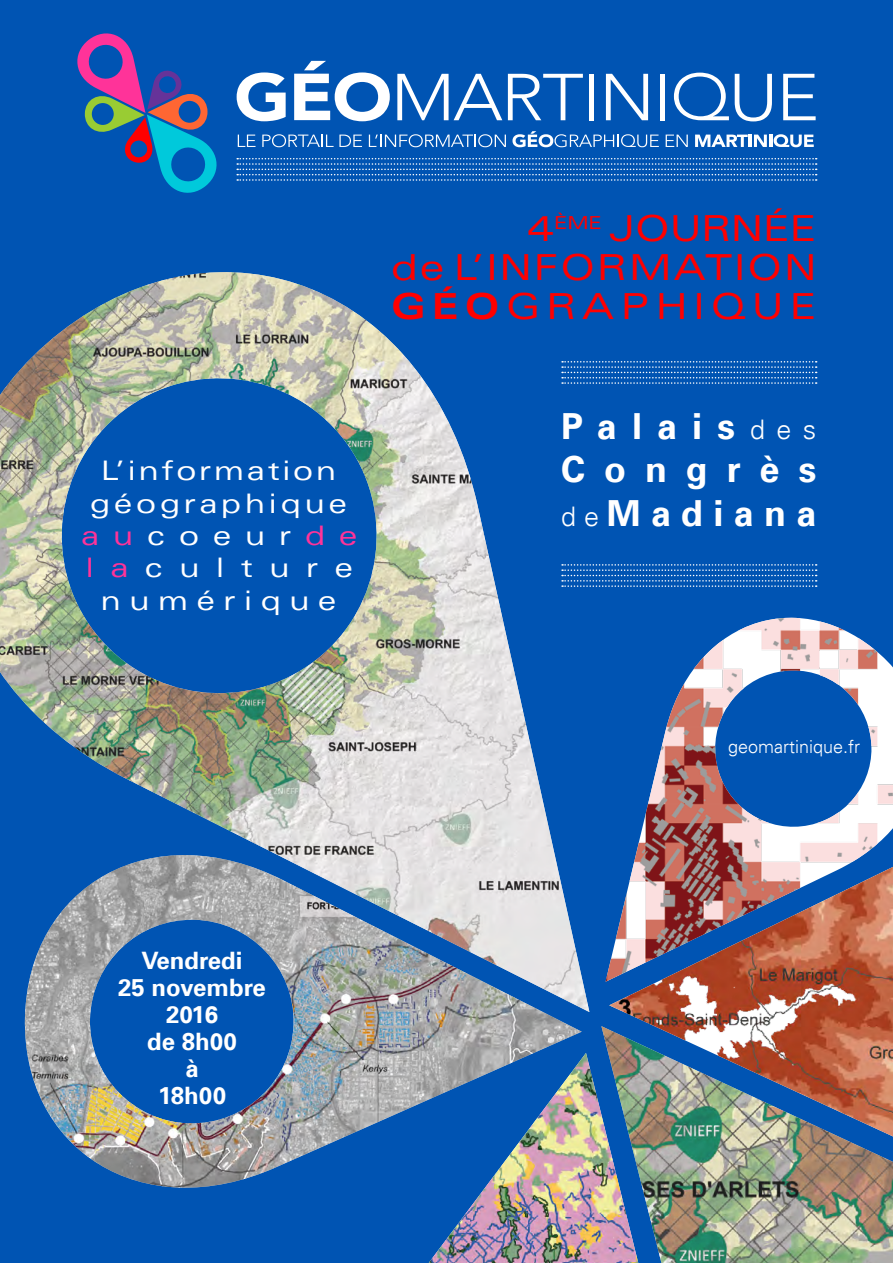
<style>
.page{position:relative;width:893px;height:1263px;background:#0054b3}
.page>*{position:absolute;margin:0;border:0;box-sizing:border-box;transform-origin:0 0}
.t1{font:expanded 36px/39px "Univers LT";letter-spacing:.065em;color:#f00}
.t2{font:expanded 36px "Univers LT";color:#f00}
.t3{font:700 36px "Univers LT";letter-spacing:.42em;color:#fff}
.t4{font:700 36px "Univers LT";letter-spacing:.285em;color:#fff}
.t5{font:700 36px "Univers LT";letter-spacing:.525em;color:#fff}
.t6{font:expanded 27px "Univers LT";letter-spacing:.105em;color:#fff}
.t7{font:expanded 27px "Univers LT";letter-spacing:.145em;color:#fff}
.t8{font:expanded 27px "Univers LT";letter-spacing:.52em;color:#fff}
.t9{font:expanded 27px "Univers LT";letter-spacing:.615em;color:#fff}
.t10{font:expanded 27px "Univers LT";letter-spacing:.32em;color:#fff}
.t11{font:700 24px/27px "Univers LT";color:#fff;text-align:center}
.t12{font:300 18px "Univers LT";color:#fff}
.s1{color:#f39}
.s2{font-weight:700}
.s3{font-weight:300;font-size:27px}
</style>
<div class="page">
<svg style="left:237px;top:72px;width:49px;height:49px"></svg>
<svg style="left:294px;top:61px;width:96px;height:60px"></svg>
<svg style="left:397px;top:74px;width:105px;height:46px"></svg>
<svg style="left:508px;top:74px;width:75px;height:46px"></svg>
<div style="left:589px;top:74px;width:5px;height:46px;background:#fff"></div>
<svg style="left:606px;top:74px;width:42px;height:46px"></svg>
<div style="left:660px;top:74px;width:5px;height:46px;background:#fff"></div>
<svg style="left:674px;top:73px;width:55px;height:47px"></svg>
<svg style="left:735px;top:74px;width:37px;height:47px"></svg>
<svg style="left:783px;top:74px;width:33px;height:46px"></svg>
<svg style="left:238px;top:135px;width:18px;height:12px"></svg>
<svg style="left:262px;top:134px;width:100px;height:13px"></svg>
<svg style="left:369px;top:134px;width:137px;height:13px"></svg>
<svg style="left:512px;top:131px;width:147px;height:16px"></svg>
<svg style="left:666px;top:135px;width:22px;height:12px"></svg>
<svg style="left:695px;top:134px;width:119px;height:13px"></svg>
<svg style="left:77px;top:33px;width:140px;height:160px"></svg>
<svg style="left:237px;top:158px;width:580px;height:23px"></svg>
<img style="left:0;top:272px;width:589px;height:740px">
<svg style="left:22px;top:814px;width:560px;height:198px"></svg>
<img style="left:23px;top:855px;width:559px;height:333px">
<svg style="left:364px;top:1053px;width:65px;height:210px"></svg>
<img style="left:429px;top:1053px;width:172px;height:210px">
<img style="left:601px;top:1026px;width:292px;height:237px">
<img style="left:609px;top:1136px;width:284px;height:71px">
<img style="left:609px;top:982px;width:284px;height:154px">
<img style="left:605px;top:618px;width:288px;height:364px">
<svg style="left:562px;top:361px;width:255px;height:23px"></svg>
<svg style="left:562px;top:564px;width:255px;height:23px"></svg>
<p class="t6" style="left:101px;top:455px;width:237px">L’information</p>
<p class="t7" style="left:90px;top:487px;width:258px">géographique</p>
<p class="t8" style="left:81px;top:519px;width:277px"><span class="s1">au</span>coeur<span class="s1">de</span></p>
<p class="t9" style="left:86px;top:552px;width:268px"><span class="s1">la</span>culture</p>
<p class="t10" style="left:101px;top:584px;width:237px">numérique</p>
<p class="t2" style="left:527px;top:207px;width:291px">4<sup>ÈME</sup> JOURNÉE</p>
<p class="t1" style="left:391px;top:248px;width:427px">de L’INFORMATION<br><span class="s2">GÉO</span>GRAPHIQUE</p>
<p class="t3" style="left:561px;top:405px;width:257px">Palais <span class="s3">des</span></p>
<p class="t5" style="left:561px;top:449px;width:257px">Congrès</p>
<p class="t4" style="left:561px;top:492px;width:257px"><span class="s3">de</span>Madiana</p>
<p class="t12" style="left:728px;top:735px;width:134px">geomartinique.fr</p>
<p class="t11" style="left:142px;top:947px;width:103px">Vendredi</p>
<p class="t11" style="left:118px;top:974px;width:149px">25 novembre<br>2016</p>
<p class="t11" style="left:147px;top:1028px;width:91px">de 8h00</p>
<p class="t11" style="left:185px;top:1055px;width:15px">à</p>
<p class="t11" style="left:158px;top:1082px;width:70px">18h00</p>
</div>
